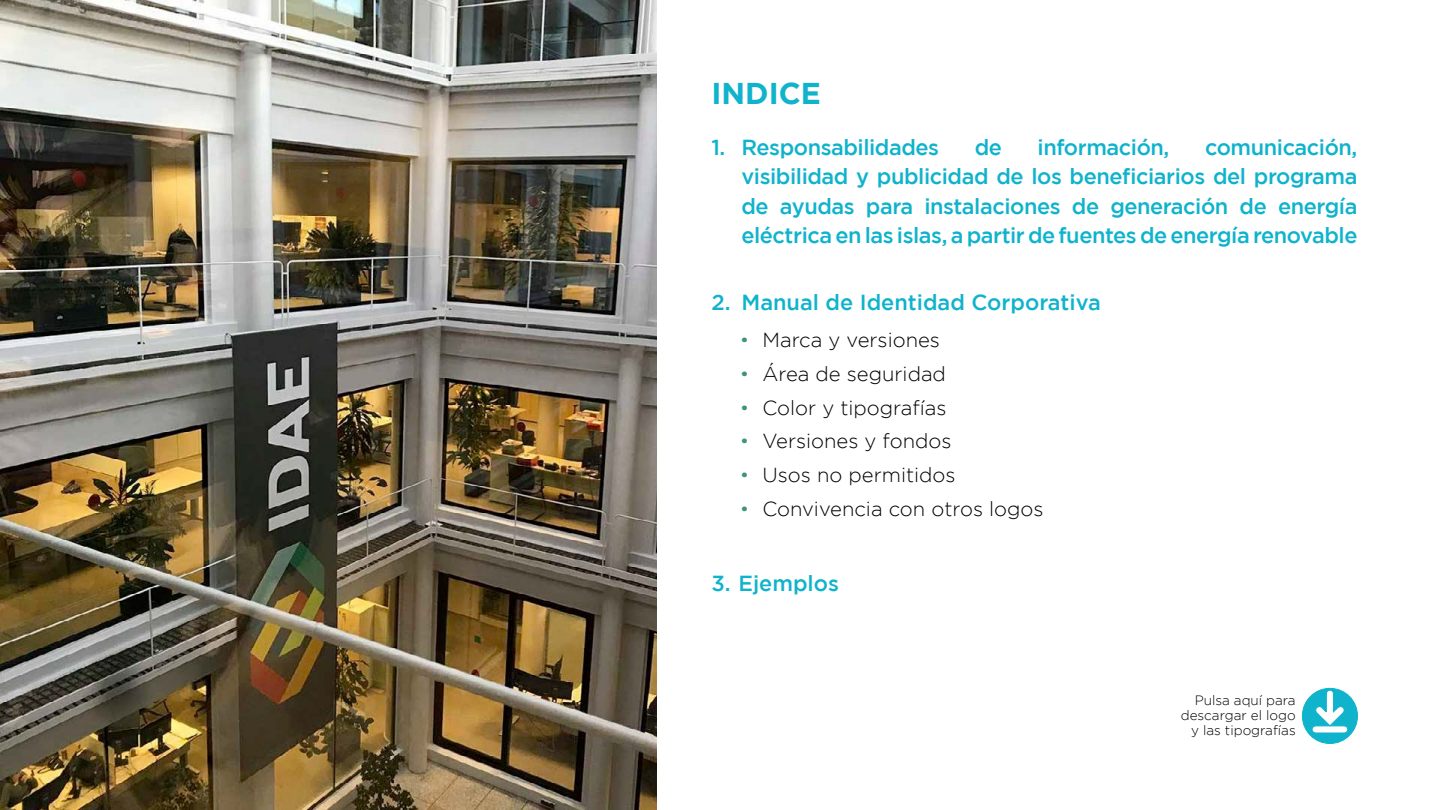
<style>
.page{position:relative;width:1440px;height:810px;background:#fff}
.page>*{position:absolute;margin:0;border:0;box-sizing:border-box;transform-origin:0 0}
.t1{font:700 30px "Gotham";color:#0fb3cc}
.t2{font:500 21.75px/29.2px "Gotham";letter-spacing:-.02em;color:#0fb3cc;text-align:justify}
.t3{font:500 21.75px "Gotham";color:#0fb3cc}
.t4{font:300 20.25px "Gotham";color:#000}
.t5{font:300 13.5px/15px "Gotham";color:#000;text-align:right}
.s1{color:#3d9478}
</style>
<div class="page">
<img style="left:0;top:0;width:657px;height:810px">
<div style="left:1302px;top:688px;width:56px;height:55px;background:#0fb3cc;border-radius:50%"></div>
<div style="left:1302px;top:688px;width:56px;height:56px;border:1px solid #0fb3cc;border-radius:50%"></div>
<svg style="left:1311px;top:689px;width:38px;height:44px"></svg>
<h1 class="t1" style="left:711px;top:76px;width:111px">INDICE</h1>
<p class="t2" style="left:711px;top:132px;width:229px">1. Responsabilidades</p>
<p class="t2" style="left:975px;top:132px;width:29px">de</p>
<p class="t2" style="left:1038px;top:132px;width:133px">información,</p>
<p class="t2" style="left:741px;top:132px;width:618px;text-indent:464px">comunicación, visibilidad y publicidad de los beneficiarios del programa de ayudas para instalaciones de generación de energía eléctrica en las islas, a partir de fuentes de energía renovable</p>
<p class="t3" style="left:711px;top:290px;width:391px">2. Manual de Identidad Corporativa</p>
<p class="t4" style="left:740px;top:329px;width:202px"><span class="s1">•</span> Marca y versiones</p>
<p class="t4" style="left:740px;top:363px;width:208px"><span class="s1">•</span> Área de seguridad</p>
<p class="t4" style="left:740px;top:396px;width:208px"><span class="s1">•</span> Color y tipografías</p>
<p class="t4" style="left:740px;top:430px;width:213px"><span class="s1">•</span> Versiones y fondos</p>
<p class="t4" style="left:740px;top:464px;width:217px"><span class="s1">•</span> Usos no permitidos</p>
<p class="t4" style="left:740px;top:498px;width:305px"><span class="s1">•</span> Convivencia con otros logos</p>
<p class="t3" style="left:711px;top:571px;width:129px">3. Ejemplos</p>
<p class="t5" style="left:1181px;top:692px;width:116px">Pulsa aquí para descargar el logo y las tipografías</p>
</div>
